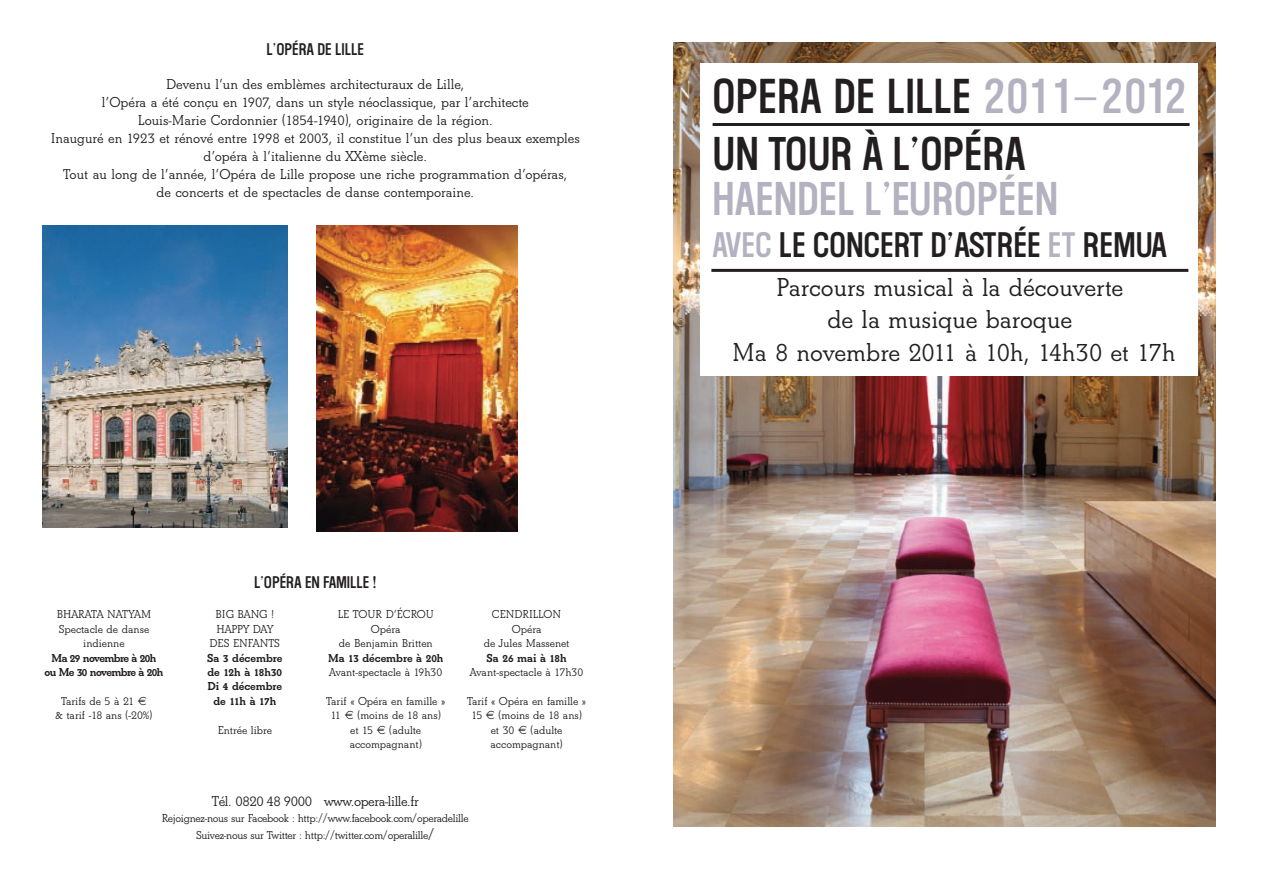
<style>
.page{position:relative;width:1263px;height:893px;background:#fff}
.page>*{position:absolute;margin:0;border:0;box-sizing:border-box;transform-origin:0 0}
.t1{font:43.5px "Washington";color:#231f20}
.t2{font:42px "Washington";color:#b4b1c0}
.t3{font:42px "Washington";color:#231f20}
.t4{font:31.5px "Washington";color:#231f20}
.t5{font:600 27px/32.4px "Beton T";color:#231f20;text-align:center}
.t6{font:600 15px/18px "Beton T";color:#231f20;text-align:center}
.t7{font:600 15px "Beton T";letter-spacing:-.025em;color:#231f20}
.t8{font:15px "Washington";color:#231f20}
.t9{font:600 12px/14.4px "Beton T";color:#231f20}
.t10{font:600 12px/16.4px "Beton T";letter-spacing:-.025em;color:#231f20;text-align:center}
.t11{font:700 12px/14.4px "Beton T";color:#231f20;text-align:center}
.t12{font:700 12px/14.4px "Beton T";letter-spacing:-.05em;color:#231f20;text-align:center}
.s1{font-size:15px}
.s2{color:#b4b1c0}
.s3{font-family:"Helvetica Neue";font-weight:300;color:#b4b1c0}
</style>
<div class="page">
<img style="left:43px;top:225px;width:245px;height:303px">
<img style="left:674px;top:43px;width:541px;height:783px">
<div style="left:700px;top:63px;width:498px;height:312px;background:#fff"></div>
<hr style="left:713px;top:123px;width:476px;height:3px;background:#231f20">
<hr style="left:711px;top:269px;width:477px;height:3px;background:#231f20">
<img style="left:317px;top:225px;width:200px;height:307px">
<p class="t8" style="left:266px;top:41px;width:99px">L’OPÉRA DE LILLE</p>
<p class="t6" style="left:51px;top:74px;width:531px">Devenu l’un des emblèmes architecturaux de Lille,<br>l’Opéra a été conçu en 1907, dans un style néoclassique, par l’architecte<br>Louis-Marie Cordonnier (1854-1940), originaire de la région.<br>Inauguré en 1923 et rénové entre 1998 et 2003, il constitue l’un des plus beaux exemples d’opéra à l’italienne du XXème siècle.<br>Tout au long de l’année, l’Opéra de Lille propose une riche programmation d’opéras,<br>de concerts et de spectacles de danse contemporaine.</p>
<p class="t9" style="left:57px;top:607px;width:96px;text-align:center">BHARATA NATYAM<br>Spectacle de danse indienne</p>
<p class="t12" style="left:45px;top:650px;width:120px">Ma 29 novembre à 20h ou Me 30 novembre à 20h</p>
<p class="t9" style="left:56px;top:693px;width:98px;text-indent:6px">Tarifs de 5 à 21<br>&amp; tarif -18 ans (-20%)</p>
<p class="t8" style="left:254px;top:574px;width:124px">L’OPÉRA EN FAMILLE !</p>
<p class="t9" style="left:210px;top:607px;width:72px;text-align:center">BIG BANG !<br>HAPPY DAY<br>DES ENFANTS</p>
<p class="t11" style="left:207px;top:650px;width:77px">Sa 3 décembre de 12h à 18h30<br>Di 4 décembre de 11h à 17h</p>
<p class="t9" style="left:218px;top:722px;width:56px">Entrée libre</p>
<p class="t9" style="left:338px;top:607px;width:98px;text-align:center">LE TOUR D’ÉCROU<br>Opéra<br>de Benjamin Britten</p>
<p class="t11" style="left:328px;top:650px;width:117px">Ma 13 décembre à 20h</p>
<p class="t9" style="left:329px;top:665px;width:115px">Avant-spectacle à 19h30</p>
<p class="t9" style="left:331px;top:693px;width:116px;text-indent:-5px">Tarif « Opéra en famille »<br>11</p>
<p class="t9" style="left:350px;top:708px;width:92px;text-indent:7px">(moins de 18 ans) et 15</p>
<p class="t9" style="left:350px;top:722px;width:74px;text-align:right">(adulte accompagnant)</p>
<p class="t9" style="left:484px;top:607px;width:87px;text-align:center">CENDRILLON<br>Opéra<br>de Jules Massenet</p>
<p class="t11" style="left:487px;top:650px;width:82px">Sa 26 mai à 18h</p>
<p class="t9" style="left:470px;top:665px;width:115px">Avant-spectacle à 17h30</p>
<p class="t9" style="left:471px;top:693px;width:116px;text-indent:-4px">Tarif « Opéra en famille »<br>15</p>
<p class="t9" style="left:491px;top:708px;width:93px;text-indent:8px">(moins de 18 ans) et 30</p>
<p class="t9" style="left:491px;top:722px;width:74px;text-align:right">(adulte accompagnant)</p>
<p class="t7" style="left:212px;top:792px;width:209px">Tél. 0820 48 9000 www.opera-lille.fr</p>
<p class="t10" style="left:162px;top:810px;width:308px">Rejoignez-nous sur Facebook : http://www.facebook.com/operadelille<br>Suivez-nous sur Twitter : http://twitter.com/operalille<span class="s1">/</span></p>
<h1 class="t1" style="left:712px;top:73px;width:477px">OPERA DE LILLE <span class="s2">2011</span><span class="s3">--</span><span class="s2">2012</span></h1>
<h2 class="t3" style="left:712px;top:131px;width:315px">UN TOUR À L’OPÉRA</h2>
<h2 class="t2" style="left:712px;top:176px;width:347px">HAENDEL L’EUROPÉEN</h2>
<h3 class="t4" style="left:712px;top:228px;width:456px"><span class="s2">AVEC</span> LE CONCERT D’ASTRÉE <span class="s2">ET</span> REMUA</h3>
<h3 class="t5" style="left:732px;top:270px;width:445px">Parcours musical à la découverte<br>de la musique baroque<br>Ma 8 novembre 2011 à 10h, 14h30 et 17h</h3>
</div>
